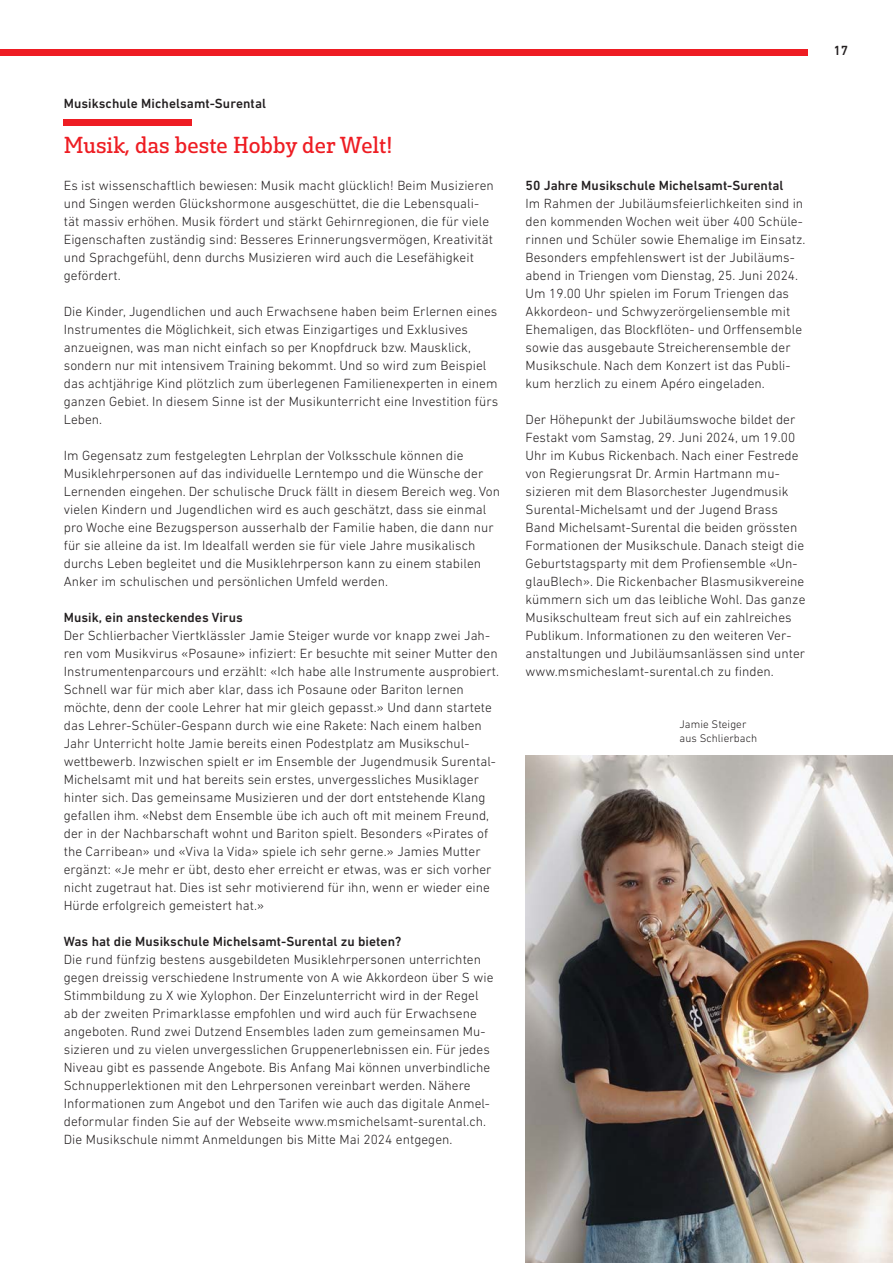
<style>
.page{position:relative;width:893px;height:1263px;background:#fff}
.page>*{position:absolute;margin:0;border:0;box-sizing:border-box;transform-origin:0 0}
.Grundtext_Trinfo{font:22.5px "Solitas Slab Nor Reg";letter-spacing:.005em;color:#ee1d23}
.Grundtext_Trinfo-2{font:300 13.5px/18px "DIN Next LT Pro";letter-spacing:.005em;color:#231f20}
.Grundtext_Trinfo-3{font:500 13.5px "DIN Next LT Pro";letter-spacing:.005em;color:#231f20}
.Grundtext_Raster_Trinfo{font:500 13.5px "DIN Next LT Pro";letter-spacing:.005em;color:#231f20}
.Kleintext_Trinfo{font:300 11.25px "DIN Next LT Pro";letter-spacing:.005em;color:#231f20}
</style>
<div class="page">
<div style="left:64px;top:119px;width:128px;height:7px;background:#ee1d23"></div>
<img style="left:526px;top:756px;width:367px;height:507px">
<div style="left:0;top:49px;width:808px;height:6px;background:#ee1d23"></div>
<p class="Grundtext_Raster_Trinfo" style="left:64px;top:95px;width:204px">Musikschule Michelsamt-Surental</p>
<p class="Grundtext_Trinfo" style="left:64px;top:131px;width:330px">Musik, das beste Hobby der Welt!</p>
<p class="Grundtext_Trinfo-2" style="left:64px;top:176px;width:432px">Es ist wissenschaftlich bewiesen: Musik macht glücklich! Beim Musizieren und Singen werden Glückshormone ausgeschüttet, die die Lebensquali&shy;tät massiv erhöhen. Musik fördert und stärkt Gehirnregionen, die für viele Eigenschaften zuständig sind: Besseres Erinnerungsvermögen, Kreativität und Sprachgefühl, denn durchs Musizieren wird auch die Lesefähigkeit gefördert.</p>
<p class="Grundtext_Trinfo-2" style="left:64px;top:302px;width:436px">Die Kinder, Jugendlichen und auch Erwachsene haben beim Erlernen eines Instrumentes die Möglichkeit, sich etwas Einzigartiges und Exklusives anzueignen, was man nicht einfach so per Knopfdruck bzw. Mausklick, sondern nur mit intensivem Training bekommt. Und so wird zum Beispiel das achtjährige Kind plötzlich zum überlegenen Familienexperten in einem ganzen Gebiet. In diesem Sinne ist der Musikunterricht eine Investition fürs Leben.</p>
<p class="Grundtext_Trinfo-2" style="left:64px;top:446px;width:438px">Im Gegensatz zum festgelegten Lehrplan der Volksschule können die Musiklehrpersonen auf das individuelle Lerntempo und die Wünsche der Lernenden eingehen. Der schulische Druck fällt in diesem Bereich weg. Von vielen Kindern und Jugendlichen wird es auch geschätzt, dass sie einmal pro Woche eine Bezugsperson ausserhalb der Familie haben, die dann nur für sie alleine da ist. Im Idealfall werden sie für viele Jahre musikalisch durchs Leben begleitet und die Musiklehrperson kann zu einem stabilen Anker im schulischen und persönlichen Umfeld werden.</p>
<p class="Grundtext_Trinfo-3" style="left:64px;top:609px;width:181px">Musik, ein ansteckendes Virus</p>
<p class="Grundtext_Trinfo-2" style="left:64px;top:626px;width:437px">Der Schlierbacher Viertklässler Jamie Steiger wurde vor knapp zwei Jah&shy;ren vom Musikvirus «Posaune» infiziert: Er besuchte mit seiner Mutter den Instrumentenparcours und erzählt: «Ich habe alle Instrumente ausprobiert.<br>Schnell war für mich aber klar, dass ich Posaune oder Bariton lernen möchte, denn der coole Lehrer hat mir gleich gepasst.» Und dann startete das Lehrer-Schüler-Gespann durch wie eine Rakete: Nach einem halben Jahr Unterricht holte Jamie bereits einen Podestplatz am Musikschul&shy;wettbewerb. Inzwischen spielt er im Ensemble der Jugendmusik Surental-Michelsamt mit und hat bereits sein erstes, unvergessliches Musiklager hinter sich. Das gemeinsame Musizieren und der dort entstehende Klang gefallen ihm. «Nebst dem Ensemble übe ich auch oft mit meinem Freund, der in der Nachbarschaft wohnt und Bariton spielt. Besonders «Pirates of the Carribean» und «Viva la Vida» spiele ich sehr gerne.» Jamies Mutter ergänzt: «Je mehr er übt, desto eher erreicht er etwas, was er sich vorher nicht zugetraut hat. Dies ist sehr motivierend für ihn, wenn er wieder eine Hürde erfolgreich gemeistert hat.»</p>
<p class="Grundtext_Trinfo-3" style="left:64px;top:933px;width:339px">Was hat die Musikschule Michelsamt-Surental zu bieten?</p>
<p class="Grundtext_Trinfo-2" style="left:64px;top:950px;width:431px">Die rund fünfzig bestens ausgebildeten Musiklehrpersonen unterrichten gegen dreissig verschiedene Instrumente von A wie Akkordeon über S wie Stimmbildung zu X wie Xylophon. Der Einzelunterricht wird in der Regel ab der zweiten Primarklasse empfohlen und wird auch für Erwachsene angeboten. Rund zwei Dutzend Ensembles laden zum gemeinsamen Mu&shy;sizieren und zu vielen unvergesslichen Gruppenerlebnissen ein. Für jedes Niveau gibt es passende Angebote. Bis Anfang Mai können unverbindliche Schnupperlektionen mit den Lehrpersonen vereinbart werden. Nähere Informationen zum Angebot und den Tarifen wie auch das digitale Anmel&shy;deformular finden Sie auf der Webseite www.msmichelsamt-surental.ch.<br>Die Musikschule nimmt Anmeldungen bis Mitte Mai 2024 entgegen.</p>
<p class="Grundtext_Trinfo-3" style="left:526px;top:177px;width:259px">50 Jahre Musikschule Michelsamt-Surental</p>
<p class="Grundtext_Trinfo-2" style="left:526px;top:194px;width:281px">Im Rahmen der Jubiläumsfeierlichkeiten sind in den kommenden Wochen weit über 400 Schüle&shy;rinnen und Schüler sowie Ehemalige im Einsatz.<br>Besonders empfehlenswert ist der Jubiläums&shy;abend in Triengen vom Dienstag, 25. Juni 2024.<br>Um 19.00 Uhr spielen im Forum Triengen das Akkordeon- und Schwyzerörgeliensemble mit Ehemaligen, das Blockflöten- und Orffensemble sowie das ausgebaute Streicherensemble der Musikschule. Nach dem Konzert ist das Publi&shy;kum herzlich zu einem Apéro eingeladen.</p>
<p class="Grundtext_Trinfo-2" style="left:526px;top:410px;width:281px">Der Höhepunkt der Jubiläumswoche bildet der Festakt vom Samstag, 29. Juni 2024, um 19.00<br>Uhr im Kubus Rickenbach. Nach einer Festrede von Regierungsrat Dr. Armin Hartmann mu&shy;sizieren mit dem Blasorchester Jugendmusik Surental-Michelsamt und der Jugend Brass Band Michelsamt-Surental die beiden grössten Formationen der Musikschule. Danach steigt die Geburtstagsparty mit dem Profiensemble «Un&shy;glauBlech». Die Rickenbacher Blasmusikvereine kümmern sich um das leibliche Wohl. Das ganze Musikschulteam freut sich auf ein zahlreiches Publikum. Informationen zu den weiteren Ver&shy;anstaltungen und Jubiläumsanlässen sind unter www.msmicheslamt-surental.ch zu finden.</p>
<p class="Kleintext_Trinfo" style="left:679px;top:718px;width:68px">Jamie Steiger</p>
<p class="Kleintext_Trinfo" style="left:679px;top:732px;width:79px">aus Schlierbach</p>
<p class="Grundtext_Trinfo-3" style="left:833px;top:43px;width:16px">17</p>
</div>
